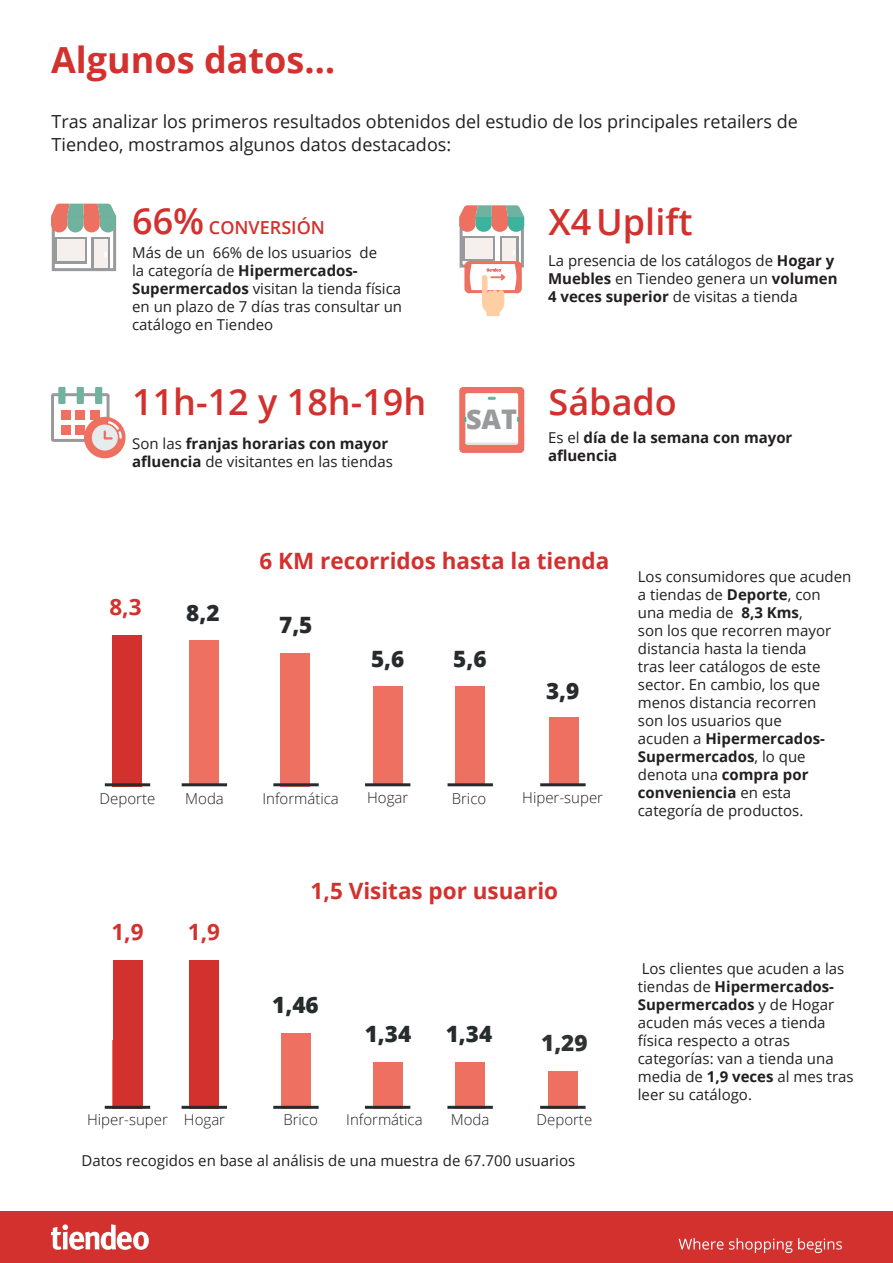
<style>
.page{position:relative;width:893px;height:1263px;background:#fff}
.page>*{position:absolute;margin:0;border:0;box-sizing:border-box;transform-origin:0 0}
.t1{font:600 36px "Open Sans";color:#d2312e}
.t2{font:700 36px "Open Sans";color:#d2312e}
.t3{font:800 27px "Open Sans";color:#989a9c}
.t4{font:700 22.5px "Open Sans";color:#d2312e}
.t5{font:800 22.5px "Open Sans";color:#262b2d}
.t6{font:800 22.5px "Open Sans";color:#303131}
.t7{font:18px/22.5px "Open Sans";color:#231f20}
.t8{font:600 18px "Open Sans";color:#d2312e}
.t9{font:15px/18px "Open Sans";color:#231f20}
.t10{font:700 15px/18px "Open Sans";color:#231f20}
.t11{font:300 15px "Open Sans";color:#231f20}
.s1{font-size:36px}
.s2{font-weight:700}
.s3{font-weight:400}
</style>
<div class="page">
<div style="left:0;top:1211px;width:893px;height:52px;background:#d2312e"></div>
<svg style="left:51px;top:1224px;width:98px;height:26px"></svg>
<svg style="left:679px;top:1238px;width:44px;height:11px"></svg>
<svg style="left:729px;top:1238px;width:113px;height:15px"></svg>
<div style="left:281px;top:653px;width:29px;height:133px;background:#ed7061"></div>
<div style="left:190px;top:640px;width:29px;height:146px;background:#ed7061"></div>
<div style="left:113px;top:635px;width:29px;height:151px;background:#d2312e"></div>
<svg style="left:51px;top:204px;width:66px;height:68px"></svg>
<svg style="left:459px;top:205px;width:66px;height:111px"></svg>
<div style="left:51px;top:393px;width:59px;height:49px;border:3px solid #999a9c"></div>
<div style="left:61px;top:410px;width:9px;height:10px;background:#ed7061"></div>
<div style="left:90px;top:410px;width:10px;height:10px;background:#ed7061"></div>
<div style="left:61px;top:425px;width:9px;height:10px;background:#ed7061"></div>
<div style="left:75px;top:425px;width:10px;height:10px;background:#ed7061"></div>
<div style="left:75px;top:410px;width:10px;height:10px;background:#ed7061"></div>
<div style="left:77px;top:387px;width:7px;height:17px;background:#6fb29e"></div>
<div style="left:95px;top:387px;width:7px;height:17px;background:#6fb29e"></div>
<div style="left:58px;top:387px;width:8px;height:17px;background:#6fb29e"></div>
<div style="left:84px;top:417px;width:42px;height:41px;background:#ed7061;border-radius:50%"></div>
<div style="left:92px;top:424px;width:26px;height:27px;background:#e6ebeb;border-radius:50%"></div>
<svg style="left:104px;top:421px;width:18px;height:18px"></svg>
<div style="left:459px;top:387px;width:65px;height:66px;background:#ed7061;border-radius:4px"></div>
<div style="left:465px;top:393px;width:53px;height:52px;background:#fff;border-radius:2px"></div>
<svg style="left:465px;top:441px;width:53px;height:4px"></svg>
<svg style="left:488px;top:397px;width:8px;height:3px"></svg>
<div style="left:549px;top:718px;width:29px;height:68px;background:#ed7061"></div>
<div style="left:455px;top:687px;width:29px;height:99px;background:#ed7061"></div>
<div style="left:373px;top:687px;width:29px;height:99px;background:#ed7061"></div>
<hr style="left:182px;top:783px;width:45px;height:3px;background:#262b2d">
<hr style="left:273px;top:783px;width:46px;height:3px;background:#262b2d">
<hr style="left:365px;top:783px;width:45px;height:3px;background:#262b2d">
<hr style="left:447px;top:783px;width:46px;height:3px;background:#262b2d">
<hr style="left:540px;top:783px;width:46px;height:3px;background:#262b2d">
<hr style="left:105px;top:783px;width:45px;height:3px;background:#262b2d">
<div style="left:190px;top:1009px;width:29px;height:100px;background:#d2312e"></div>
<div style="left:113px;top:960px;width:29px;height:149px;background:#d2312e"></div>
<div style="left:189px;top:960px;width:29px;height:149px;background:#d2312e"></div>
<div style="left:281px;top:1034px;width:29px;height:75px;background:#ed7061"></div>
<div style="left:373px;top:1062px;width:30px;height:47px;background:#ed7061"></div>
<div style="left:455px;top:1062px;width:30px;height:47px;background:#ed7061"></div>
<div style="left:548px;top:1071px;width:30px;height:38px;background:#ed7061"></div>
<hr style="left:105px;top:1106px;width:45px;height:3px;background:#262b2d">
<hr style="left:182px;top:1106px;width:45px;height:3px;background:#262b2d">
<hr style="left:273px;top:1106px;width:46px;height:3px;background:#262b2d">
<hr style="left:365px;top:1106px;width:45px;height:3px;background:#262b2d">
<hr style="left:447px;top:1106px;width:46px;height:3px;background:#262b2d">
<hr style="left:540px;top:1106px;width:45px;height:3px;background:#262b2d">
<hr style="left:892px;top:1028px;width:1px;height:235px;background:#d2312e">
<p class="t2" style="left:51px;top:34px;width:286px">Algunos datos…</p>
<p class="t7" style="left:52px;top:110px;width:748px">Tras analizar los primeros resultados obtenidos del estudio de los principales retailers de<br>Tiendeo, mostramos algunos datos destacados:</p>
<p class="t8" style="left:132px;top:215px;width:194px"><span class="s1">66%</span> CONVERSIÓN</p>
<p class="t1" style="left:549px;top:197px;width:146px">X4Uplift</p>
<p class="t9" style="left:132px;top:243px;width:271px">Más de un 66% de los usuarios de<br>la categoría de <span class="s2">Hipermercados-<br>Supermercados</span> visitan la tienda física en un plazo de 7 días tras consultar un catálogo en Tiendeo</p>
<p class="t9" style="left:548px;top:251px;width:291px">La presencia de los catálogos de <span class="s2">Hogar y<br>Muebles</span> en Tiendeo genera un <span class="s2">volumen<br>4 veces superior</span> de visitas a tienda</p>
<p class="t1" style="left:132px;top:377px;width:296px">11h-12 y 18h-19h</p>
<p class="t3" style="left:466px;top:399px;width:53px">SAT</p>
<p class="t1" style="left:549px;top:378px;width:130px">Sábado</p>
<p class="t10" style="left:132px;top:434px;width:262px"><span class="s3">Son las</span> franjas horarias con mayor afluencia <span class="s3">de visitantes en las tiendas</span></p>
<p class="t10" style="left:548px;top:429px;width:246px"><span class="s3">Es el</span> día de la semana con mayor afluencia</p>
<p class="t4" style="left:109px;top:591px;width:34px">8,3</p>
<p class="t5" style="left:186px;top:595px;width:35px">8,2</p>
<p class="t4" style="left:259px;top:545px;width:351px">6 KM recorridos hasta la tienda</p>
<p class="t5" style="left:279px;top:608px;width:35px">7,5</p>
<p class="t5" style="left:371px;top:641px;width:35px">5,6</p>
<p class="t5" style="left:453px;top:641px;width:35px">5,6</p>
<p class="t5" style="left:546px;top:674px;width:35px">3,9</p>
<p class="t11" style="left:100px;top:788px;width:57px">Deporte</p>
<p class="t11" style="left:185px;top:788px;width:40px">Moda</p>
<p class="t11" style="left:262px;top:788px;width:78px">Informática</p>
<p class="t11" style="left:367px;top:788px;width:43px">Hogar</p>
<p class="t11" style="left:452px;top:788px;width:36px">Brico</p>
<p class="t11" style="left:522px;top:788px;width:82px">Hiper-super</p>
<p class="t4" style="left:311px;top:875px;width:249px">1,5 Visitas por usuario</p>
<p class="t4" style="left:111px;top:916px;width:34px">1,9</p>
<p class="t4" style="left:188px;top:916px;width:34px">1,9</p>
<p class="t5" style="left:272px;top:988px;width:48px">1,46</p>
<p class="t5" style="left:365px;top:1017px;width:48px">1,34</p>
<p class="t5" style="left:446px;top:1017px;width:48px">1,34</p>
<p class="t6" style="left:541px;top:1025px;width:48px">1,29</p>
<p class="t11" style="left:87px;top:1109px;width:82px">Hiper-super</p>
<p class="t11" style="left:184px;top:1109px;width:43px">Hogar</p>
<p class="t11" style="left:283px;top:1109px;width:36px">Brico</p>
<p class="t11" style="left:346px;top:1109px;width:78px">Informática</p>
<p class="t11" style="left:451px;top:1109px;width:40px">Moda</p>
<p class="t11" style="left:537px;top:1109px;width:57px">Deporte</p>
<p class="t9" style="left:81px;top:1151px;width:495px">Datos recogidos en base al análisis de una muestra de 67.700 usuarios</p>
<p class="t9" style="left:638px;top:567px;width:215px">Los consumidores que acuden a tiendas de <span class="s2">Deporte</span>, con<br>una media de <span class="s2">8,3 Kms</span>,<br>son los que recorren mayor distancia hasta la tienda<br>tras leer catálogos de este sector. En cambio, los que menos distancia recorren<br>son los usuarios que<br>acuden a <span class="s2">Hipermercados-<br>Supermercados</span>, lo que denota una <span class="s2">compra por conveniencia</span> en esta categoría de productos.</p>
<p class="t9" style="left:638px;top:959px;width:217px">Los clientes que acuden a las tiendas de <span class="s2">Hipermercados-<br>Supermercados</span> y de Hogar acuden más veces a tienda física respecto a otras categorías: van a tienda una media de <span class="s2">1,9 veces</span> al mes tras leer su catálogo.</p>
</div>
